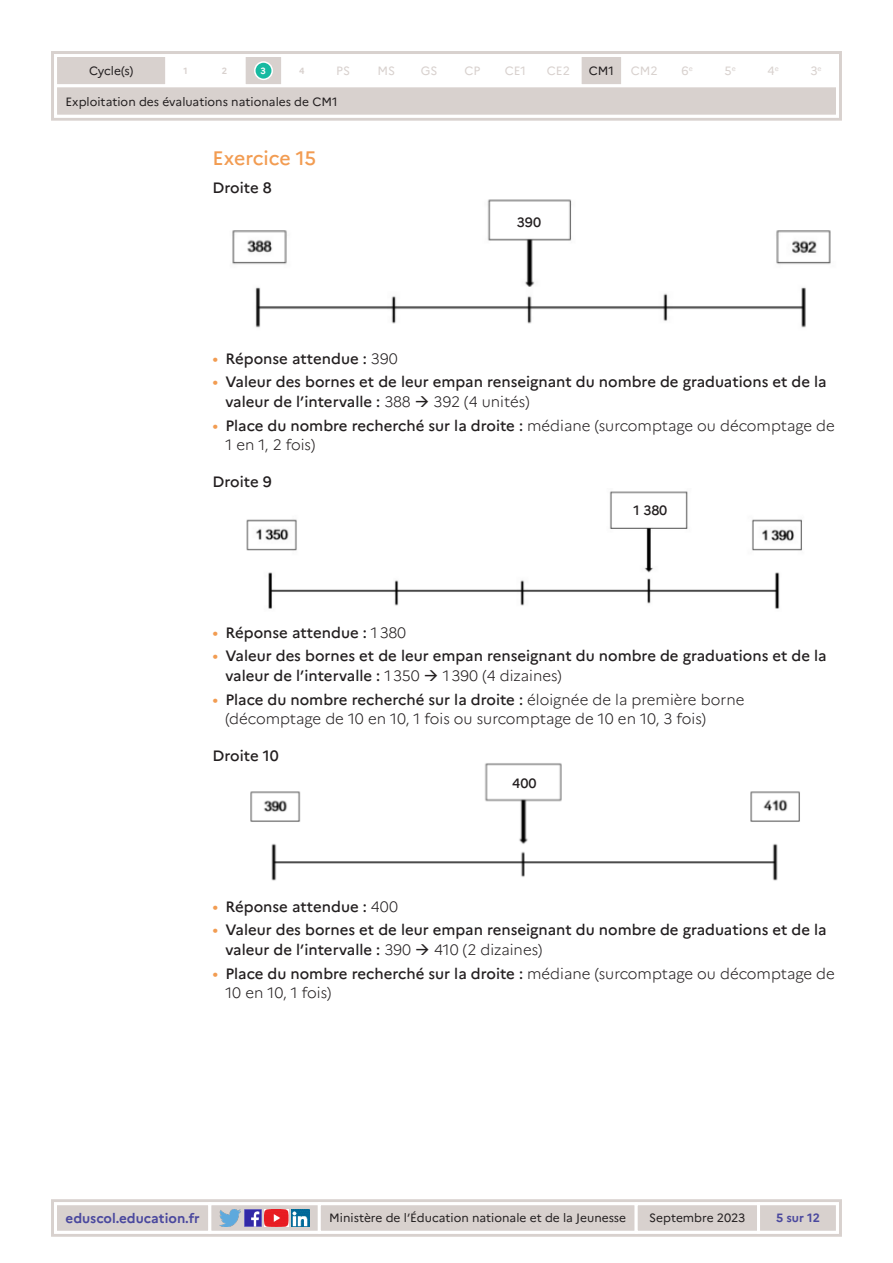
<style>
.page{position:relative;width:893px;height:1263px;background:#fff}
.page>*{position:absolute;margin:0;border:0;box-sizing:border-box;transform-origin:0 0}
._03_titre_2{font:500 19.5px "Marianne";letter-spacing:-.01em;color:#f29c52}
.Texte_courant{font:500 15px/19.5px "Marianne";color:#231f20}
.t1{font:300 15px/19.5px "Marianne";color:#231f20}
.t2{font:700 13.5px "Marianne";color:#4a489e}
.Texte_courant-2{font:500 13.5px "Marianne";color:#231f20}
.t3{font:12px "Marianne";color:#231f20}
.t4{font:12px "Marianne";color:#d8d1ce}
.t5{font:700 12px "Marianne";color:#4a489e}
.t6{font:700 9px "Marianne";color:#d8d1ce}
.t7{font:700 9px "Marianne";color:#fff}
.t8{font:7.05px "Marianne";color:#d8d1ce}
.s1{font-weight:400;font-size:16.5px;color:#f29c52}
.s2{font-weight:300}
.s3{font-weight:500}
</style>
<div class="page">
<div style="left:51px;top:1199px;width:791px;height:38px;border:3px solid #d8d1ce"></div>
<svg style="left:52px;top:1201px;width:788px;height:34px"></svg>
<div style="left:51px;top:51px;width:791px;height:70px;border:3px solid #d8d1ce"></div>
<svg style="left:53px;top:53px;width:787px;height:66px"></svg>
<img style="left:232px;top:199px;width:599px;height:129px">
<img style="left:246px;top:491px;width:556px;height:118px">
<img style="left:250px;top:763px;width:550px;height:118px">
<p class="t3" style="left:89px;top:64px;width:46px">Cycle(s)</p>
<p class="t6" style="left:184px;top:65px;width:6px">1</p>
<p class="t4" style="left:336px;top:64px;width:15px">PS</p>
<p class="t4" style="left:377px;top:64px;width:19px">MS</p>
<p class="t4" style="left:421px;top:64px;width:18px">GS</p>
<p class="t4" style="left:464px;top:64px;width:17px">CP</p>
<p class="t4" style="left:505px;top:64px;width:23px">CE1</p>
<p class="t3" style="left:589px;top:64px;width:27px">CM1</p>
<p class="t4" style="left:725px;top:64px;width:9px">5</p>
<p class="t4" style="left:681px;top:64px;width:13px">6<sup>e</sup></p>
<p class="t4" style="left:810px;top:64px;width:13px">3<sup>e</sup></p>
<p class="t4" style="left:547px;top:64px;width:25px">CE2</p>
<p class="t8" style="left:775px;top:64px;width:6px">e</p>
<p class="t4" style="left:631px;top:64px;width:28px">CM2</p>
<p class="t8" style="left:732px;top:64px;width:6px">e</p>
<p class="t4" style="left:767px;top:64px;width:9px">4</p>
<p class="t6" style="left:222px;top:65px;width:7px">2</p>
<p class="t7" style="left:260px;top:65px;width:7px">3</p>
<p class="t6" style="left:299px;top:65px;width:7px">4</p>
<p class="t3" style="left:66px;top:94px;width:274px">Exploitation des évaluations nationales de CM1</p>
<p class="_03_titre_2" style="left:213px;top:146px;width:105px">Exercice 15</p>
<p class="Texte_courant" style="left:213px;top:178px;width:61px">Droite 8</p>
<p class="Texte_courant-2" style="left:517px;top:213px;width:26px">390</p>
<p class="Texte_courant" style="left:213px;top:348px;width:187px"><span class="s1">•</span> Réponse attendue : <span class="s2">390</span></p>
<p class="Texte_courant" style="left:225px;top:372px;width:603px;text-indent:-13px"><span class="s1">•</span> Valeur des bornes et de leur empan renseignant du nombre de graduations et de la valeur de l’intervalle : <span class="s2">388</span> → <span class="s2">392 (4 unités)</span></p>
<p class="t1" style="left:225px;top:415px;width:611px;text-indent:-13px"><span class="s1">•</span> <span class="s3">Place du nombre recherché sur la droite :</span> médiane (surcomptage ou décomptage de<br>1 en 1, 2 fois)</p>
<p class="Texte_courant" style="left:213px;top:471px;width:61px">Droite 9</p>
<p class="Texte_courant-2" style="left:633px;top:502px;width:35px">1 380</p>
<p class="Texte_courant" style="left:213px;top:622px;width:195px"><span class="s1">•</span> Réponse attendue : <span class="s2">1380</span></p>
<p class="Texte_courant" style="left:225px;top:646px;width:603px;text-indent:-13px"><span class="s1">•</span> Valeur des bornes et de leur empan renseignant du nombre de graduations et de la valeur de l’intervalle : <span class="s2">1350</span> → <span class="s2">1390 (4 dizaines)</span></p>
<p class="t1" style="left:225px;top:689px;width:521px;text-indent:-13px"><span class="s1">•</span> <span class="s3">Place du nombre recherché sur la droite :</span> éloignée de la première borne (décomptage de 10 en 10, 1 fois ou surcomptage de 10 en 10, 3 fois)</p>
<p class="Texte_courant" style="left:213px;top:745px;width:68px">Droite 10</p>
<p class="Texte_courant-2" style="left:512px;top:775px;width:26px">400</p>
<p class="Texte_courant" style="left:213px;top:896px;width:187px"><span class="s1">•</span> Réponse attendue : <span class="s2">400</span></p>
<p class="Texte_courant" style="left:225px;top:920px;width:603px;text-indent:-13px"><span class="s1">•</span> Valeur des bornes et de leur empan renseignant du nombre de graduations et de la valeur de l’intervalle : <span class="s2">390</span> → <span class="s2">410 (2 dizaines)</span></p>
<p class="t1" style="left:225px;top:963px;width:611px;text-indent:-13px"><span class="s1">•</span> <span class="s3">Place du nombre recherché sur la droite :</span> médiane (surcomptage ou décomptage de<br>10 en 10, 1 fois)</p>
<p class="t2" style="left:66px;top:1210px;width:136px">eduscol.education.fr</p>
<p class="t3" style="left:329px;top:1211px;width:298px">Ministère de l’Éducation nationale et de la Jeunesse</p>
<p class="t3" style="left:649px;top:1211px;width:98px">Septembre 2023</p>
<p class="t5" style="left:776px;top:1211px;width:45px">5 sur 12</p>
</div>
